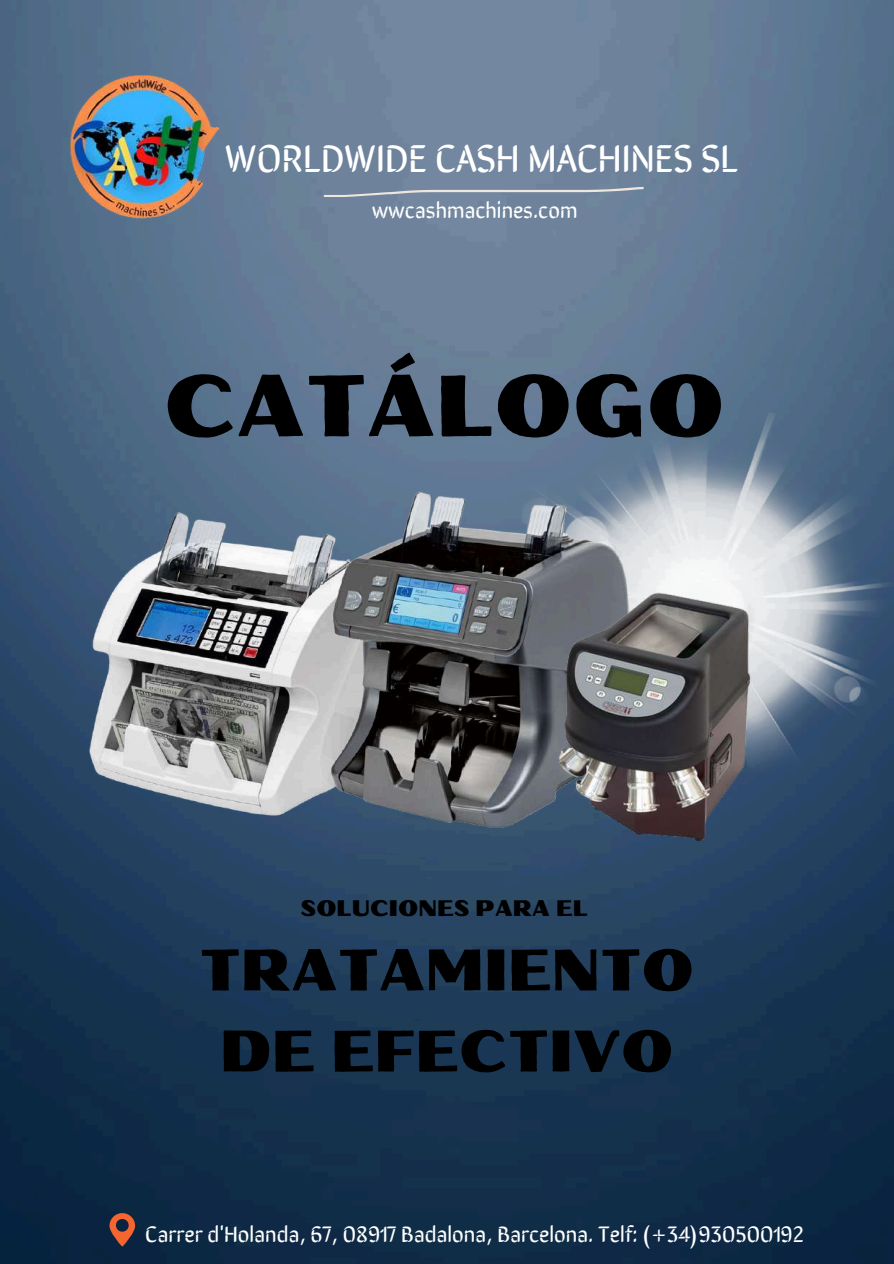
<style>
.page{position:relative;width:894px;height:1264px;background:#fff}
.page>*{position:absolute;margin:0;border:0;box-sizing:border-box;transform-origin:0 0}
.t1{font:87px "Oilvare Base";color:#000}
.t2{font:58.5px/81px "Oilvare Base";color:#000;text-align:center}
.t3{font:39px "Sirin Stencil";color:#fff}
.t4{font:22.5px "Sirin Stencil";color:#fff}
.t5{font:22.5px "Oilvare Base";color:#000}
</style>
<div class="page">
<img style="left:0;top:0;width:893px;height:1263px">
<img style="left:0;top:18px;width:270px;height:251px">
<svg style="left:109px;top:1213px;width:26px;height:33px"></svg>
<svg style="left:323px;top:187px;width:320px;height:10px;background:#8c99ab"></svg>
<img style="left:509px;top:413px;width:384px;height:384px">
<img style="left:89px;top:512px;width:233px;height:304px">
<img style="left:322px;top:477px;width:331px;height:372px">
<img style="left:524px;top:576px;width:274px;height:274px">
<h3 class="t3" style="left:225px;top:127px;width:514px">WORLDWIDE CASH MACHINES SL</h3>
<p class="t4" style="left:372px;top:192px;width:207px">wwcashmachines.com</p>
<h1 class="t1" style="left:164px;top:352px;width:562px">CATÁLOGO</h1>
<p class="t5" style="left:300px;top:894px;width:289px">SOLUCIONES PARA EL</p>
<h2 class="t2" style="left:199px;top:929px;width:496px">TRATAMIENTO<br>DE EFECTIVO</h2>
<p class="t4" style="left:145px;top:1215px;width:660px">Carrer d'Holanda, 67, 08917 Badalona, Barcelona. Telf: (+34)930500192</p>
</div>
